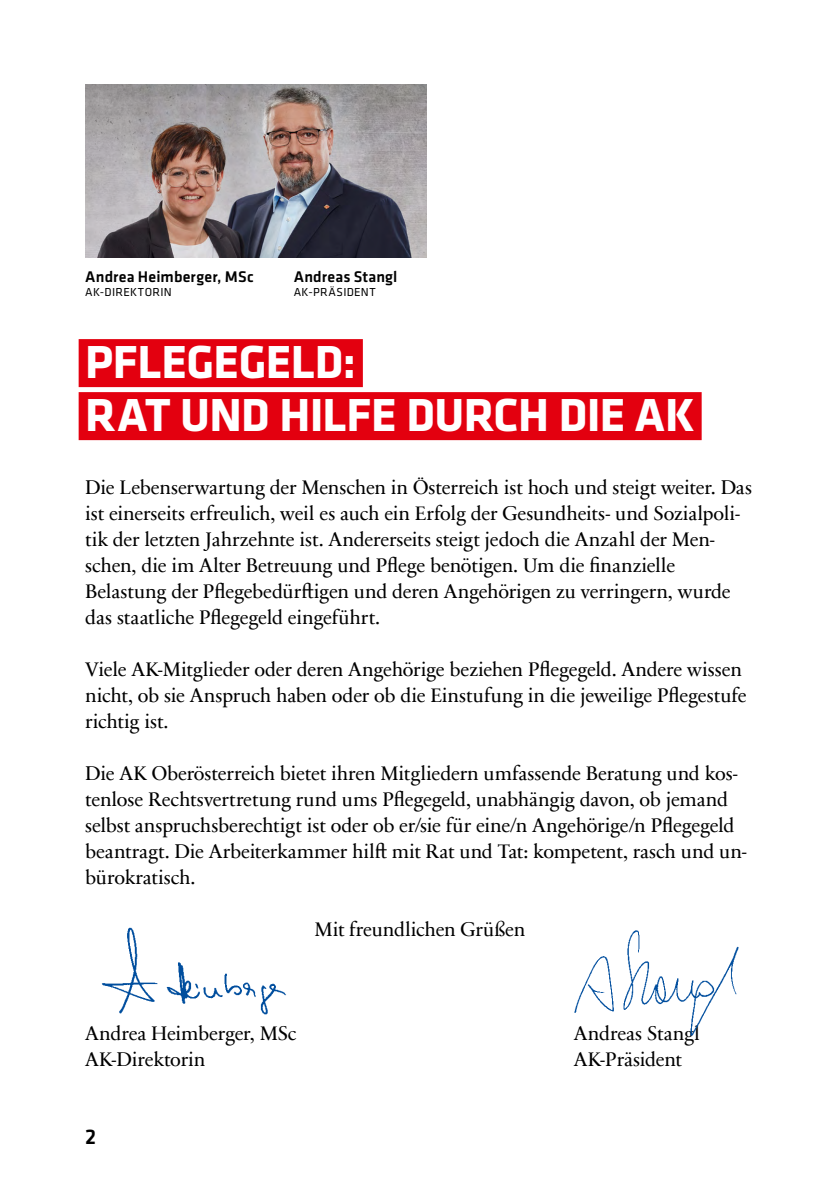
<style>
.page{position:relative;width:840px;height:1191px;background:#fff}
.page>*{position:absolute;margin:0;border:0;box-sizing:border-box;transform-origin:0 0}
.t1{font:700 48px/53px "Klavika Basic";letter-spacing:-.015em;color:#fff}
.t2{font:500 22px "Klavika Basic";color:#000}
.t3{font:20px/26px "Sabon Next Com";letter-spacing:-.01em;color:#000}
.t4{font:500 16px "Klavika Basic";letter-spacing:.01em;color:#000}
.t5{font:12px "Klavika Basic";letter-spacing:.035em;color:#000}
</style>
<div class="page">
<div style="left:79px;top:339px;width:283px;height:48px;background:#e3000f"></div>
<div style="left:79px;top:392px;width:622px;height:48px;background:#e3000f"></div>
<img style="left:101px;top:927px;width:185px;height:88px">
<img style="left:85px;top:84px;width:341px;height:173px">
<img style="left:574px;top:930px;width:165px;height:106px">
<p class="t4" style="left:85px;top:266px;width:170px">Andrea Heimberger, MSc</p>
<p class="t5" style="left:85px;top:285px;width:88px">AK-DIREKTORIN</p>
<p class="t4" style="left:293px;top:266px;width:105px">Andreas Stangl</p>
<p class="t5" style="left:293px;top:285px;width:83px">AK-PRÄSIDENT</p>
<h1 class="t1" style="left:85px;top:333px;width:611px">PFLEGEGELD:<br>RAT UND HILFE DURCH DIE AK</h1>
<p class="t3" style="left:85px;top:473px;width:668px">Die Lebenserwartung der Menschen in Österreich ist hoch und steigt weiter. Das ist einerseits erfreulich, weil es auch ein Erfolg der Gesundheits- und Sozialpoli&shy;tik der letzten Jahrzehnte ist. Andererseits steigt jedoch die Anzahl der Men&shy;schen, die im Alter Betreuung und Pflege benötigen. Um die finanzielle Belastung der Pflegebedürftigen und deren Angehörigen zu verringern, wurde das staatliche Pflegegeld eingeführt.</p>
<p class="t3" style="left:85px;top:655px;width:662px">Viele AK-Mitglieder oder deren Angehörige beziehen Pflegegeld. Andere wissen nicht, ob sie Anspruch haben oder ob die Einstufung in die jeweilige Pflegestufe richtig ist.</p>
<p class="t3" style="left:85px;top:759px;width:662px">Die AK Oberösterreich bietet ihren Mitgliedern umfassende Beratung und kos&shy;tenlose Rechtsvertretung rund ums Pflegegeld, unabhängig davon, ob jemand selbst anspruchsberechtigt ist oder ob er/sie für eine/n Angehörige/n Pflegegeld beantragt. Die Arbeiterkammer hilft mit Rat und Tat: kompetent, rasch und un&shy;bürokratisch.</p>
<p class="t3" style="left:314px;top:915px;width:212px">Mit freundlichen Grüßen</p>
<p class="t3" style="left:85px;top:1019px;width:213px">Andrea Heimberger, MSc<br>AK-Direktorin</p>
<p class="t2" style="left:85px;top:1122px;width:13px">2</p>
<p class="t3" style="left:573px;top:1019px;width:127px">Andreas Stangl<br>AK-Präsident</p>
</div>
